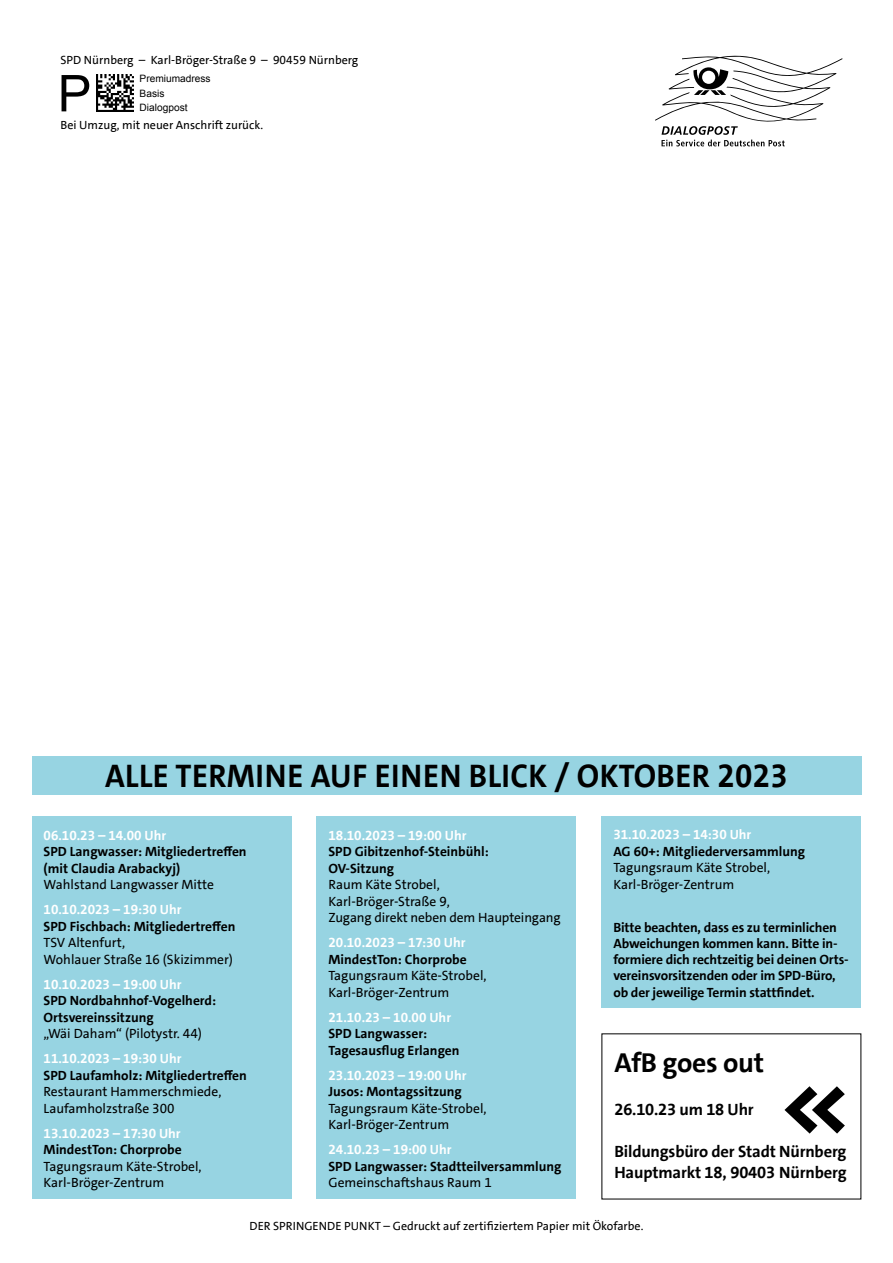
<style>
.page{position:relative;width:893px;height:1263px;background:#fff}
.page>*{position:absolute;margin:0;border:0;box-sizing:border-box;transform-origin:0 0}
.t1{font:800 78.3px "SPD The Sans";color:#000}
.t2{font:50.7px "Arial";color:#000}
.t3{font:700 33px "SPD The Sans";letter-spacing:.01em;color:#000;scale:.95 1}
.t4{font:700 27.75px "SPD The Sans";letter-spacing:-.01em;color:#000}
.t5{font:700 16.5px/21px "SPD The Sans";letter-spacing:-.01em;color:#000}
.t6{font:700 13.5px/16.5px "SPD The Sans";color:#000}
.t7{font:13.5px/16.5px "SPD The Sans";color:#000}
.t8{font:700 13.5px "SPD The Sans";color:#fff}
.t9{font:12px "SPD The Sans";color:#000}
.t10{font:10.2px/14.7px "Arial";color:#000}
</style>
<div class="page">
<svg style="left:655px;top:55px;width:187px;height:91px"></svg>
<div style="left:32px;top:816px;width:259px;height:383px;background:#97d4e2"></div>
<div style="left:317px;top:816px;width:259px;height:383px;background:#97d4e2"></div>
<div style="left:602px;top:816px;width:259px;height:192px;background:#97d4e2"></div>
<div style="left:32px;top:756px;width:829px;height:38px;background:#97d4e2"></div>
<img style="left:97px;top:75px;width:36px;height:36px">
<p class="t9" style="left:61px;top:52px;width:299px">SPD Nürnberg – Karl-Bröger-Straße 9 – 90459 Nürnberg</p>
<h2 class="t2" style="left:58px;top:60px;width:35px">P</h2>
<p class="t10" style="left:140px;top:71px;width:73px">Premiumadress<br>Basis<br>Dialogpost</p>
<p class="t9" style="left:61px;top:117px;width:204px">Bei Umzug, mit neuer Anschrift zurück.</p>
<h3 class="t3" style="left:105px;top:754px;width:720px">ALLE TERMINE AUF EINEN BLICK / OKTOBER 2023</h3>
<p class="t8" style="left:44px;top:826px;width:124px">06.10.23 – 14.00 Uhr</p>
<p class="t6" style="left:44px;top:843px;width:205px">SPD Langwasser: Mitgliedertreffen (mit Claudia Arabackyj)</p>
<p class="t7" style="left:44px;top:876px;width:172px">Wahlstand Langwasser Mitte</p>
<p class="t8" style="left:44px;top:901px;width:140px">10.10.2023 – 19:30 Uhr</p>
<p class="t6" style="left:44px;top:918px;width:193px">SPD Fischbach: Mitgliedertreffen</p>
<p class="t7" style="left:44px;top:934px;width:191px">TSV Altenfurt,<br>Wohlauer Straße 16 (Skizimmer)</p>
<p class="t8" style="left:44px;top:975px;width:140px">10.10.2023 – 19:00 Uhr</p>
<p class="t6" style="left:44px;top:992px;width:174px">SPD Nordbahnhof-Vogelherd:<br>Ortsvereinssitzung</p>
<p class="t7" style="left:44px;top:1025px;width:160px">„Wäi Daham“ (Pilotystr. 44)</p>
<p class="t8" style="left:44px;top:1050px;width:140px">11.10.2023 – 19:30 Uhr</p>
<p class="t6" style="left:44px;top:1067px;width:205px">SPD Laufamholz: Mitgliedertreffen</p>
<p class="t7" style="left:44px;top:1083px;width:179px">Restaurant Hammerschmiede,<br>Laufamholzstraße 300</p>
<p class="t8" style="left:44px;top:1124px;width:139px">13.10.2023 – 17:30 Uhr</p>
<p class="t6" style="left:44px;top:1141px;width:140px">MindestTon: Chorprobe</p>
<p class="t7" style="left:44px;top:1158px;width:160px">Tagungsraum Käte-Strobel,<br>Karl-Bröger-Zentrum</p>
<p class="t8" style="left:328px;top:826px;width:140px">18.10.2023 – 19:00 Uhr</p>
<p class="t6" style="left:328px;top:843px;width:162px">SPD Gibitzenhof-Steinbühl:<br>OV-Sitzung</p>
<p class="t7" style="left:328px;top:876px;width:234px">Raum Käte Strobel,<br>Karl-Bröger-Straße 9,<br>Zugang direkt neben dem Haupteingang</p>
<p class="t8" style="left:328px;top:934px;width:139px">20.10.2023 – 17:30 Uhr</p>
<p class="t6" style="left:328px;top:951px;width:140px">MindestTon: Chorprobe</p>
<p class="t7" style="left:328px;top:967px;width:160px">Tagungsraum Käte-Strobel,<br>Karl-Bröger-Zentrum</p>
<p class="t8" style="left:328px;top:1008px;width:124px">21.10.23 – 10.00 Uhr</p>
<p class="t6" style="left:328px;top:1025px;width:133px">SPD Langwasser:<br>Tagesausflug Erlangen</p>
<p class="t8" style="left:328px;top:1066px;width:140px">23.10.2023 – 19:00 Uhr</p>
<p class="t6" style="left:328px;top:1083px;width:135px">Jusos: Montagssitzung</p>
<p class="t7" style="left:328px;top:1100px;width:160px">Tagungsraum Käte-Strobel,<br>Karl-Bröger-Zentrum</p>
<p class="t8" style="left:328px;top:1141px;width:125px">24.10.23 – 19:00 Uhr</p>
<p class="t6" style="left:328px;top:1158px;width:234px">SPD Langwasser: Stadtteilversammlung</p>
<p class="t7" style="left:328px;top:1174px;width:165px">Gemeinschaftshaus Raum 1</p>
<p class="t8" style="left:613px;top:826px;width:140px">31.10.2023 – 14:30 Uhr</p>
<p class="t6" style="left:613px;top:843px;width:193px">AG 60+: Mitgliederversammlung</p>
<p class="t7" style="left:613px;top:860px;width:158px">Tagungsraum Käte Strobel,<br>Karl-Bröger-Zentrum</p>
<p class="t6" style="left:613px;top:919px;width:237px">Bitte beachten, dass es zu terminlichen Abweichungen kommen kann. Bitte in&shy;formiere dich rechtzeitig bei deinen Orts&shy;vereinsvorsitzenden oder im SPD-Büro, ob der jeweilige Termin stattfindet.</p>
<h3 class="t4" style="left:614px;top:1044px;width:151px">AfB goes out</h3>
<p class="t5" style="left:614px;top:1099px;width:141px">26.10.23 um 18 Uhr</p>
<p class="t5" style="left:614px;top:1141px;width:234px">Bildungsbüro der Stadt Nürnberg<br>Hauptmarkt 18, 90403 Nürnberg</p>
<h1 class="t1" style="left:850px;top:1163px;width:72px;rotate:-180deg">&gt;&gt;</h1>
<p class="t9" style="left:250px;top:1218px;width:395px">DER SPRINGENDE PUNKT – Gedruckt auf zertifiziertem Papier mit Ökofarbe.</p>
</div>
